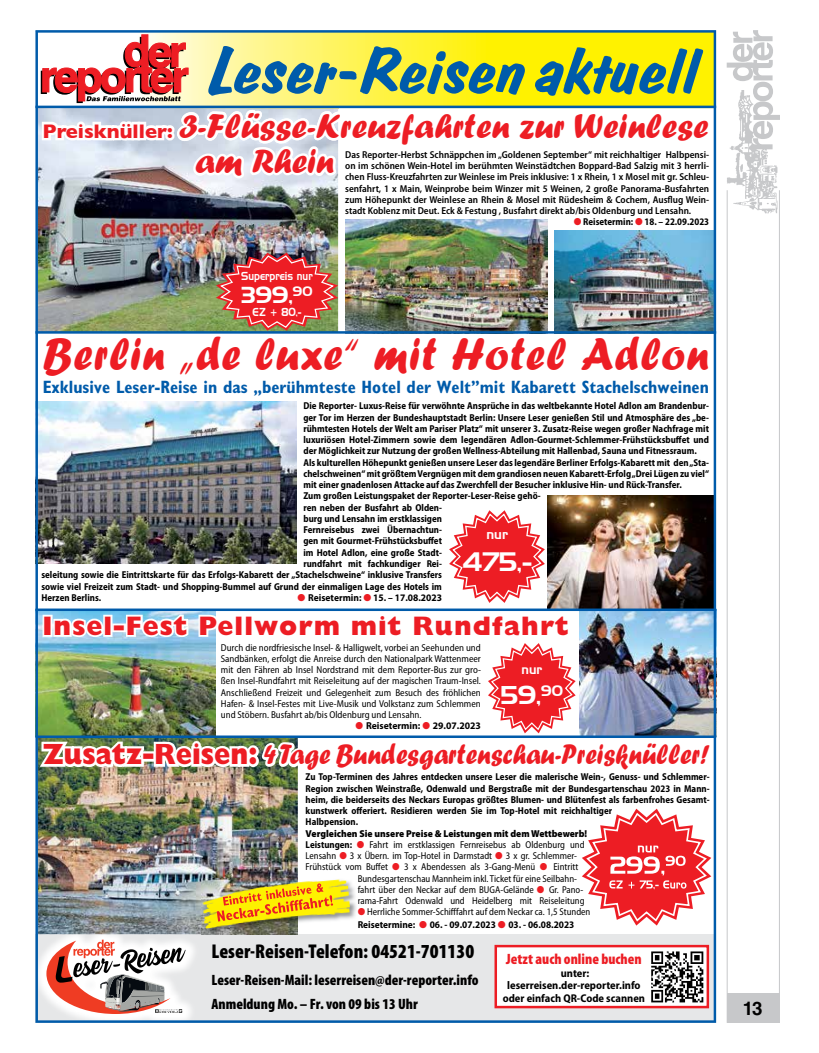
<style>
.page{position:relative;width:819px;height:1053px;background:#fff}
.page>*{position:absolute;margin:0;border:0;box-sizing:border-box;transform-origin:0 0}
.t1{font:66.25px "Colonia Brush";color:#005baa}
.t2{font:47.5px "Forte";letter-spacing:.025em;color:#ed1d24;scale:.93 1}
.t3{font:35.62px/35px "Forte";color:#ed1d24}
.t4{font:29.38px "Forte";color:#ed1d24;scale:.9 1}
.t5{font:800 26.88px "Gill Sans";letter-spacing:.04em;color:#ed1d24}
.t6{font:26px "Handel Gothic BT";color:#fff}
.t7{font:25px "Handel Gothic BT";color:#fff}
.t8{font:22.5px "Handel Gothic BT";color:#fff}
.t9{font:900 condensed 20px "Myriad Pro";color:#000}
.t10{font:700 18.75px "Helvetica LT Std";color:#000}
.t11{font:700 condensed 17.88px "Gill Sans";color:#005baa}
.t12{font:900 condensed 15px/23.8px "Myriad Pro";color:#000}
.t13{font:900 condensed 15px "Myriad Pro";color:#ed1d24}
.t14{font:13px "Handel Gothic BT";color:#fff}
.t15{font:12.5px "Handel Gothic BT";color:#fff}
.t16{font:700 semi-condensed 11.25px/12.5px "Myriad Pro";color:#000;text-align:center}
.t17{font:11.25px "Handel Gothic BT";color:#fff;scale:.85 1}
.t18{font:700 semi-condensed 10px "Myriad Pro";color:#000;scale:.95 1}
.t19{font:600 semi-condensed 10px/11.2px "Myriad Pro";color:#000;text-align:justify}
.t20{font:semi-condensed 10px/13px "Myriad Pro";color:#000;scale:.95 1}
.t21{font:semi-condensed 10px/11.2px "Myriad Pro";color:#000;text-align:justify}
.t22{font:900 10px "Myriad Pro";color:#000;scale:.95 1}
.t23{font:700 10px "Myriad Pro";color:#000;scale:.95 1}
.t24{font:700 10px "Myriad Pro";color:#000}
.s1{font-family:"Gill Sans";font-weight:700;font-size:20px}
.s2{color:#ed1d24}
.s3{font-family:"Gill Sans";font-weight:800}
.s4{font-weight:700}
</style>
<div class="page">
<div style="left:726px;top:993px;width:53px;height:29px;background:#c7c8ca"></div>
<hr style="left:778px;top:190px;width:1px;height:832px;background:#c7c8ca">
<hr style="left:726px;top:190px;width:1px;height:832px;background:#c7c8ca">
<img style="left:726px;top:149px;width:52px;height:65px">
<svg style="left:726px;top:30px;width:54px;height:119px"></svg>
<img style="left:35px;top:30px;width:681px;height:992px">
<img style="left:202px;top:925px;width:155px;height:10px">
<img style="left:202px;top:928px;width:96px;height:6px">
<img style="left:199px;top:925px;width:151px;height:3px">
<img style="left:37px;top:611px;width:678px;height:314px">
<p class="t1" style="left:206px;top:30px;width:492px">Leser-Reisen aktuell</p>
<p class="t3" style="left:195px;top:108px;width:514px;text-indent:-152px"><span class="s1">Preisknüller:</span> 3-Flüsse-Kreuzfahrten zur Weinlese am Rhein</p>
<p class="t19" style="left:345px;top:149px;width:365px">Das Reporter-Herbst Schnäppchen im „Goldenen September“ mit reichhaltiger Halbpensi&shy;on im schönen Wein-Hotel im berühmten Weinstädtchen Boppard-Bad Salzig mit 3 herrli&shy;chen Fluss-Kreuzfahrten zur Weinlese im Preis inklusive: 1 x Rhein, 1 x Mosel mit gr. Schleu&shy;senfahrt, 1 x Main, Weinprobe beim Winzer mit 5 Weinen, 2 große Panorama-Busfahrten zum Höhepunkt der Weinlese an Rhein &amp; Mosel mit Rüdesheim &amp; Cochem, Ausflug Wein&shy;stadt Koblenz mit Deut. Eck &amp; Festung , Busfahrt direkt ab/bis Oldenburg und Lensahn.</p>
<p class="t18" style="left:573px;top:216px;width:144px"><span class="s2">●</span> Reisetermin: <span class="s2">●</span> 18. – 22.09.2023</p>
<p class="t17" style="left:241px;top:269px;width:86px">Superpreis nur</p>
<p class="t8" style="left:241px;top:281px;width:73px">399,<sup>90</sup></p>
<p class="t17" style="left:252px;top:304px;width:59px">EZ + 80,-</p>
<p class="t2" style="left:43px;top:327px;width:717px">Berlin „de luxe“ mit Hotel Adlon</p>
<p class="t11" style="left:43px;top:376px;width:667px">Exklusive Leser-Reise in das „berühmteste Hotel der Welt”mit Kabarett Stachelschweinen</p>
<p class="t18" style="left:303px;top:400px;width:428px">Die Reporter- Luxus-Reise für verwöhnte Ansprüche in das weltbekannte Hotel Adlon am Brandenbur-</p>
<p class="t18" style="left:303px;top:411px;width:428px">ger Tor im Herzen der Bundeshauptstadt Berlin: Unsere Leser genießen Stil und Atmosphäre des „be-</p>
<p class="t18" style="left:303px;top:423px;width:428px">rühmtesten Hotels der Welt am Pariser Platz“ mit unserer 3. Zusatz-Reise wegen großer Nachfrage mit</p>
<p class="t18" style="left:303px;top:434px;width:428px">luxuriösen Hotel-Zimmern sowie dem legendären Adlon-Gourmet-Schlemmer-Frühstücksbuffet und</p>
<p class="t18" style="left:303px;top:445px;width:415px">der Möglichkeit zur Nutzung der großen Wellness-Abteilung mit Hallenbad, Sauna und Fitnessraum.</p>
<p class="t18" style="left:303px;top:456px;width:428px">Als kulturellen Höhepunkt genießen unsere Leser das legendäre Berliner Erfolgs-Kabarett mit den „Sta-</p>
<p class="t18" style="left:303px;top:468px;width:428px">chelschweinen“ mit größtem Vergnügen mit dem grandiosen neuen Kabarett-Erfolg „Drei Lügen zu viel“</p>
<p class="t18" style="left:303px;top:479px;width:400px">mit einer gnadenlosen Attacke auf das Zwerchfell der Besucher inklusive Hin- und Rück-Transfer.</p>
<p class="t18" style="left:303px;top:490px;width:251px">Zum großen Leistungspaket der Reporter-Leser-Reise gehö-</p>
<p class="t18" style="left:303px;top:501px;width:147px">ren neben der Busfahrt ab Olden-</p>
<p class="t18" style="left:303px;top:513px;width:147px">burg und Lensahn im erstklassigen</p>
<p class="t18" style="left:303px;top:524px;width:147px">Fernreisebus zwei Übernachtun-</p>
<p class="t18" style="left:303px;top:535px;width:147px">gen mit Gourmet-Frühstücksbuffet</p>
<p class="t18" style="left:303px;top:546px;width:147px">im Hotel Adlon, eine große Stadt-</p>
<p class="t18" style="left:303px;top:558px;width:147px">rundfahrt mit fachkundiger Rei-</p>
<p class="t18" style="left:41px;top:569px;width:423px">seleitung sowie die Eintrittskarte für das Erfolgs-Kabarett der „Stachelschweine“ inklusive Transfers</p>
<p class="t18" style="left:41px;top:580px;width:423px">sowie viel Freizeit zum Stadt- und Shopping-Bummel auf Grund der einmaligen Lage des Hotels im</p>
<p class="t18" style="left:41px;top:591px;width:64px">Herzen Berlins.</p>
<p class="t23" style="left:297px;top:591px;width:154px"><span class="s2">●</span> Reisetermin: <span class="s2">●</span> 15. – 17.08.2023</p>
<p class="t14" style="left:486px;top:527px;width:23px">nur</p>
<p class="t6" style="left:462px;top:545px;width:71px">475,-</p>
<p class="t5" style="left:43px;top:610px;width:528px">Insel-Fest Pellworm mit Rundfahrt</p>
<p class="t21" style="left:221px;top:641px;width:261px">Durch die nordfriesische Insel- &amp; Halligwelt, vorbei an Seehunden und Sandbänken, erfolgt die Anreise durch den Nationalpark Wattenmeer mit den Fähren ab Insel Nordstrand mit dem Reporter-Bus zur gro&shy;ßen Insel-Rundfahrt mit Reiseleitung auf der magischen Traum-Insel.<br>Anschließend Freizeit und Gelegenheit zum Besuch des fröhlichen Hafen- &amp; Insel-Festes mit Live-Musik und Volkstanz zum Schlemmen und Stöbern. Busfahrt ab/bis Oldenburg und Lensahn.</p>
<p class="t24" style="left:355px;top:719px;width:127px"><span class="s2">●</span> Reisetermin: <span class="s2">●</span> 29.07.2023</p>
<p class="t15" style="left:521px;top:662px;width:22px">nur</p>
<p class="t7" style="left:501px;top:680px;width:64px">59,<sup>90</sup></p>
<p class="t4" style="left:43px;top:737px;width:742px"><span class="s3">Zusatz-Reisen:</span> 4 Tage Bundesgartenschau-Preisknüller!</p>
<p class="t18" style="left:305px;top:771px;width:426px">Zu Top-Terminen des Jahres entdecken unsere Leser die malerische Wein-, Genuss- und Schlemmer-</p>
<p class="t18" style="left:305px;top:782px;width:426px">Region zwischen Weinstraße, Odenwald und Bergstraße mit der Bundesgartenschau 2023 in Mann-</p>
<p class="t18" style="left:305px;top:793px;width:426px">heim, die beiderseits des Neckars Europas größtes Blumen- und Blütenfest als farbenfrohes Gesamt-</p>
<p class="t18" style="left:305px;top:805px;width:324px">kunstwerk offeriert. Residieren werden Sie im Top-Hotel mit reichhaltiger</p>
<p class="t18" style="left:305px;top:816px;width:57px">Halbpension.</p>
<p class="t22" style="left:305px;top:827px;width:298px">Vergleichen Sie unsere Preise &amp; Leistungen mit dem Wettbewerb!</p>
<p class="t20" style="left:305px;top:838px;width:295px"><span class="s4">Leistungen:</span> <span class="s2">●</span> Fahrt im erstklassigen Fernreisebus ab Oldenburg und</p>
<p class="t20" style="left:305px;top:849px;width:287px">Lensahn <span class="s2">●</span> 3 x Übern. im Top-Hotel in Darmstadt <span class="s2">●</span> 3 x gr. Schlemmer-</p>
<p class="t20" style="left:305px;top:860px;width:288px">Frühstück vom Buffet <span class="s2">●</span> 3 x Abendessen als 3-Gang-Menü <span class="s2">●</span> Eintritt</p>
<p class="t20" style="left:358px;top:871px;width:232px">Bundesgartenschau Mannheim inkl. Ticket für eine Seilbahn-</p>
<p class="t20" style="left:358px;top:883px;width:239px">fahrt über den Neckar auf dem BUGA-Gelände <span class="s2">●</span> Gr. Pano-</p>
<p class="t20" style="left:358px;top:894px;width:240px">rama-Fahrt Odenwald und Heidelberg mit Reiseleitung</p>
<p class="t20" style="left:358px;top:905px;width:246px"><span class="s2">●</span> Herrliche Sommer-Schifffahrt auf dem Neckar ca. 1,5 Stunden<br><span class="s4">Reisetermine:</span> <span class="s2">●</span> <span class="s4">06. - 09.07.2023</span> <span class="s2">●</span> <span class="s4">03. - 06.08.2023</span></p>
<p class="t9" style="left:211px;top:940px;width:264px">Leser-Reisen-Telefon: 04521-701130</p>
<p class="t12" style="left:211px;top:968px;width:268px">Leser-Reisen-Mail: leserreisen@der-reporter.info<br>Anmeldung Mo. – Fr. von 09 bis 13 Uhr</p>
<p class="t13" style="left:506px;top:950px;width:137px">Jetzt auch online buchen</p>
<p class="t16" style="left:502px;top:966px;width:144px">unter: leserreisen.der-reporter.info oder einfach QR-Code scannen</p>
<p class="t10" style="left:742px;top:996px;width:21px">13</p>
</div>
